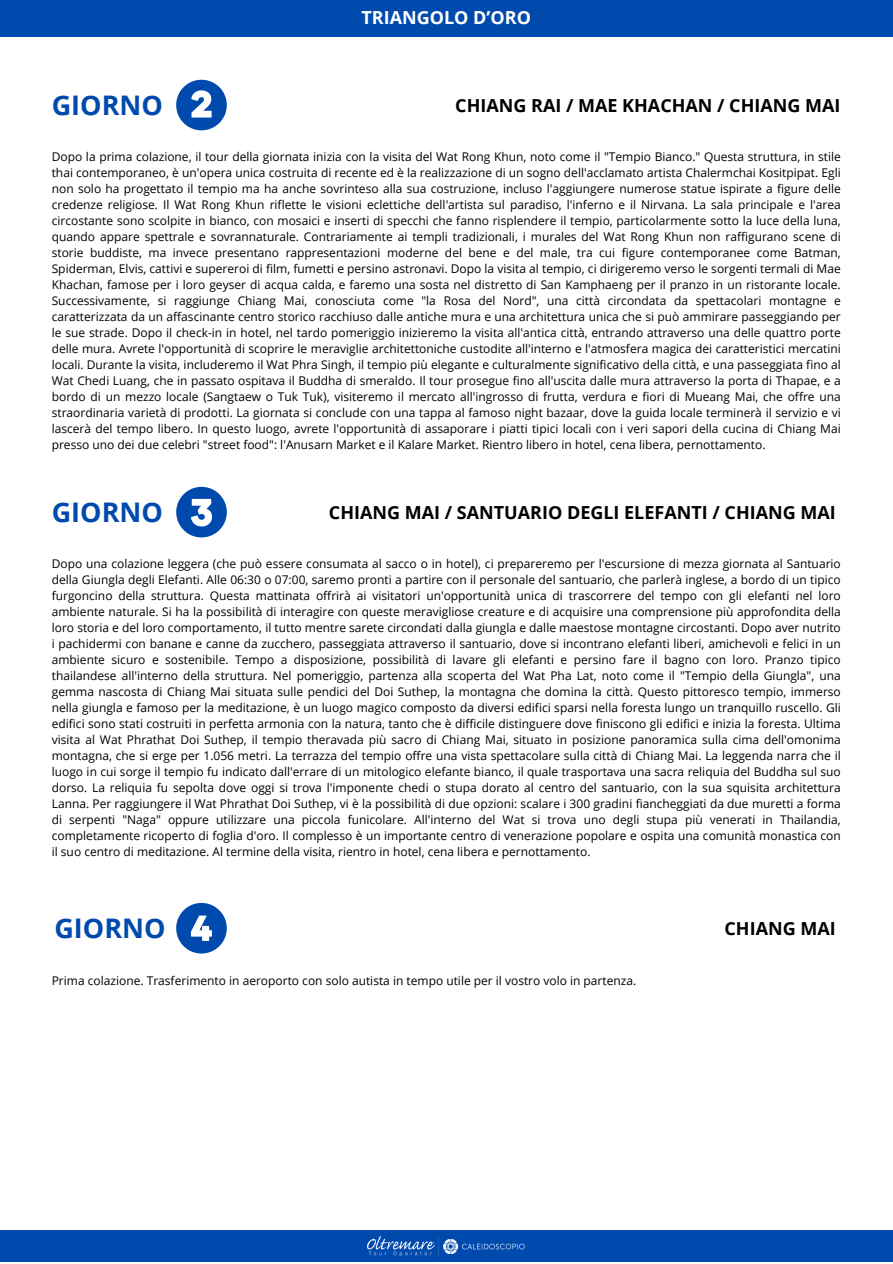
<style>
.page{position:relative;width:893px;height:1264px;background:#fff}
.page>*{position:absolute;margin:0;border:0;box-sizing:border-box;transform-origin:0 0}
.t1{font:700 27px "Open Sans";color:#004aad}
.t2{font:700 18px "Open Sans";color:#000}
.t3{font:700 18px "Open Sans";color:#fff}
.t4{font:12px/16px "Open Sans";color:#000;text-align:justify}
</style>
<div class="page">
<div style="left:0;top:0;width:892px;height:37px;background:#004aad"></div>
<svg style="left:176px;top:903px;width:51px;height:50px"></svg>
<svg style="left:176px;top:487px;width:51px;height:50px"></svg>
<div style="left:0;top:1230px;width:892px;height:32px;background:#004aad"></div>
<img style="left:366px;top:1236px;width:159px;height:21px">
<svg style="left:176px;top:80px;width:51px;height:50px"></svg>
<p class="t3" style="left:361px;top:5px;width:171px">TRIANGOLO D’ORO</p>
<p class="t1" style="left:52px;top:86px;width:113px">GIORNO</p>
<p class="t2" style="left:455px;top:93px;width:387px">CHIANG RAI / MAE KHACHAN / CHIANG MAI</p>
<p class="t4" style="left:52px;top:149px;width:790px">Dopo la prima colazione, il tour della giornata inizia con la visita del Wat Rong Khun, noto come il "Tempio Bianco." Questa struttura, in stile thai contemporaneo, è un'opera unica costruita di recente ed è la realizzazione di un sogno dell'acclamato artista Chalermchai Kositpipat. Egli non solo ha progettato il tempio ma ha anche sovrinteso alla sua costruzione, incluso l'aggiungere numerose statue ispirate a figure delle credenze religiose. Il Wat Rong Khun riflette le visioni eclettiche dell'artista sul paradiso, l'inferno e il Nirvana. La sala principale e l'area circostante sono scolpite in bianco, con mosaici e inserti di specchi che fanno risplendere il tempio, particolarmente sotto la luce della luna, quando appare spettrale e sovrannaturale. Contrariamente ai templi tradizionali, i murales del Wat Rong Khun non raffigurano scene di storie buddiste, ma invece presentano rappresentazioni moderne del bene e del male, tra cui figure contemporanee come Batman, Spiderman, Elvis, cattivi e supereroi di film, fumetti e persino astronavi. Dopo la visita al tempio, ci dirigeremo verso le sorgenti termali di Mae Khachan, famose per i loro geyser di acqua calda, e faremo una sosta nel distretto di San Kamphaeng per il pranzo in un ristorante locale.<br>Successivamente, si raggiunge Chiang Mai, conosciuta come "la Rosa del Nord", una città circondata da spettacolari montagne e caratterizzata da un affascinante centro storico racchiuso dalle antiche mura e una architettura unica che si può ammirare passeggiando per le sue strade. Dopo il check-in in hotel, nel tardo pomeriggio inizieremo la visita all'antica città, entrando attraverso una delle quattro porte delle mura. Avrete l'opportunità di scoprire le meraviglie architettoniche custodite all'interno e l'atmosfera magica dei caratteristici mercatini locali. Durante la visita, includeremo il Wat Phra Singh, il tempio più elegante e culturalmente significativo della città, e una passeggiata fino al Wat Chedi Luang, che in passato ospitava il Buddha di smeraldo. Il tour prosegue fino all'uscita dalle mura attraverso la porta di Thapae, e a bordo di un mezzo locale (Sangtaew o Tuk Tuk), visiteremo il mercato all'ingrosso di frutta, verdura e fiori di Mueang Mai, che offre una straordinaria varietà di prodotti. La giornata si conclude con una tappa al famoso night bazaar, dove la guida locale terminerà il servizio e vi lascerà del tempo libero. In questo luogo, avrete l'opportunità di assaporare i piatti tipici locali con i veri sapori della cucina di Chiang Mai presso uno dei due celebri "street food": l'Anusarn Market e il Kalare Market. Rientro libero in hotel, cena libera, pernottamento.</p>
<p class="t1" style="left:52px;top:493px;width:113px">GIORNO</p>
<p class="t2" style="left:329px;top:499px;width:508px">CHIANG MAI / SANTUARIO DEGLI ELEFANTI / CHIANG MAI</p>
<p class="t4" style="left:52px;top:555px;width:790px">Dopo una colazione leggera (che può essere consumata al sacco o in hotel), ci prepareremo per l'escursione di mezza giornata al Santuario della Giungla degli Elefanti. Alle 06:30 o 07:00, saremo pronti a partire con il personale del santuario, che parlerà inglese, a bordo di un tipico furgoncino della struttura. Questa mattinata offrirà ai visitatori un'opportunità unica di trascorrere del tempo con gli elefanti nel loro ambiente naturale. Si ha la possibilità di interagire con queste meravigliose creature e di acquisire una comprensione più approfondita della loro storia e del loro comportamento, il tutto mentre sarete circondati dalla giungla e dalle maestose montagne circostanti. Dopo aver nutrito i pachidermi con banane e canne da zucchero, passeggiata attraverso il santuario, dove si incontrano elefanti liberi, amichevoli e felici in un ambiente sicuro e sostenibile. Tempo a disposizione, possibilità di lavare gli elefanti e persino fare il bagno con loro. Pranzo tipico thailandese all'interno della struttura. Nel pomeriggio, partenza alla scoperta del Wat Pha Lat, noto come il "Tempio della Giungla", una gemma nascosta di Chiang Mai situata sulle pendici del Doi Suthep, la montagna che domina la città. Questo pittoresco tempio, immerso nella giungla e famoso per la meditazione, è un luogo magico composto da diversi edifici sparsi nella foresta lungo un tranquillo ruscello. Gli edifici sono stati costruiti in perfetta armonia con la natura, tanto che è difficile distinguere dove finiscono gli edifici e inizia la foresta. Ultima visita al Wat Phrathat Doi Suthep, il tempio theravada più sacro di Chiang Mai, situato in posizione panoramica sulla cima dell'omonima montagna, che si erge per 1.056 metri. La terrazza del tempio offre una vista spettacolare sulla città di Chiang Mai. La leggenda narra che il luogo in cui sorge il tempio fu indicato dall'errare di un mitologico elefante bianco, il quale trasportava una sacra reliquia del Buddha sul suo dorso. La reliquia fu sepolta dove oggi si trova l'imponente chedi o stupa dorato al centro del santuario, con la sua squisita architettura Lanna. Per raggiungere il Wat Phrathat Doi Suthep, vi è la possibilità di due opzioni: scalare i 300 gradini fiancheggiati da due muretti a forma di serpenti "Naga" oppure utilizzare una piccola funicolare. All'interno del Wat si trova uno degli stupa più venerati in Thailandia, completamente ricoperto di foglia d'oro. Il complesso è un importante centro di venerazione popolare e ospita una comunità monastica con il suo centro di meditazione. Al termine della visita, rientro in hotel, cena libera e pernottamento.</p>
<p class="t1" style="left:54px;top:909px;width:113px">GIORNO</p>
<p class="t2" style="left:724px;top:915px;width:113px">CHIANG MAI</p>
<p class="t4" style="left:52px;top:972px;width:586px">Prima colazione. Trasferimento in aeroporto con solo autista in tempo utile per il vostro volo in partenza.</p>
</div>
